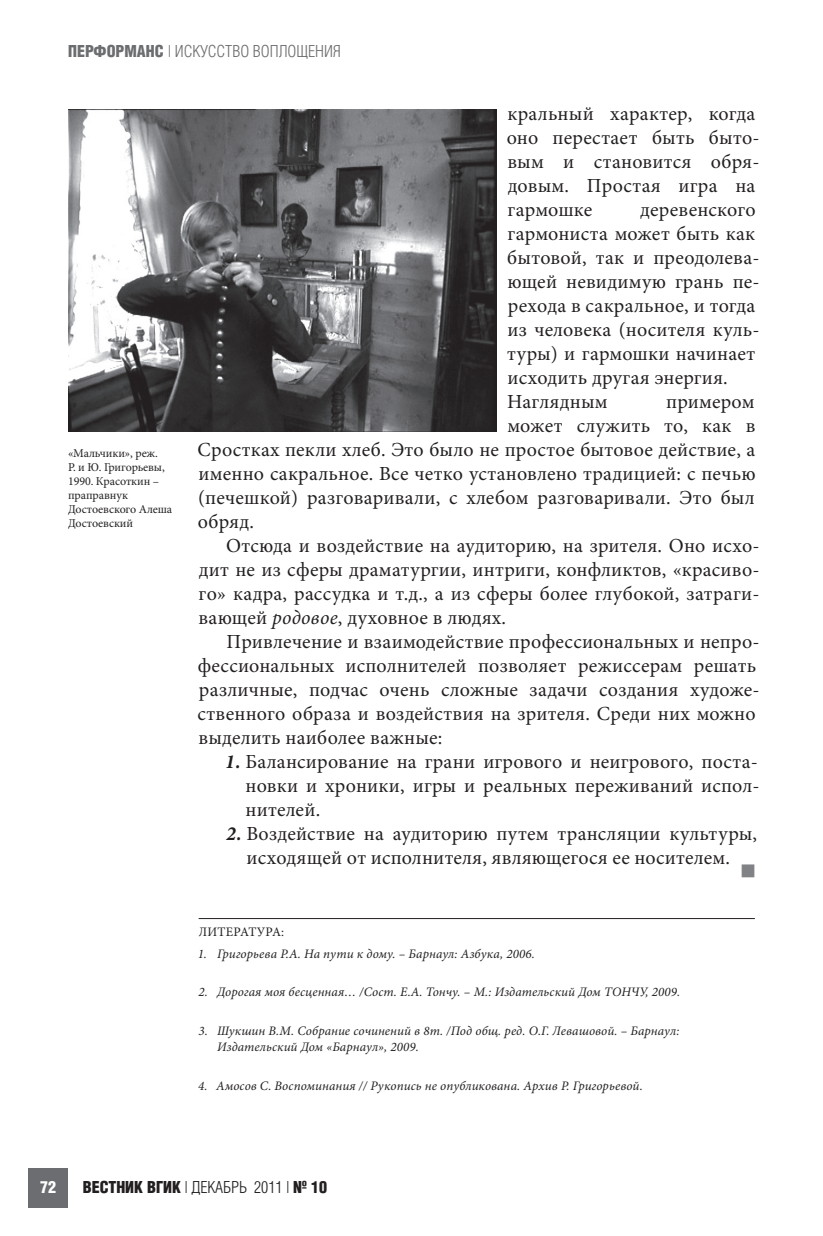
<style>
.page{position:relative;width:823px;height:1236px;background:#fff}
.page>*{position:absolute;margin:0;border:0;box-sizing:border-box;transform-origin:0 0}
.t1{font:20px/24px "Minion Pro";letter-spacing:.01em;color:#231f20}
.t2{font:16px "AG Letterica Cond L";color:#6c6d70}
.t3{font:700 16px "AG Letterica Cond L";color:#231f20}
.t4{font:700 16px "AG Letterica Cond L";color:#fff}
.LITERATURA-list{font:italic 13px/16px "Minion Pro";letter-spacing:.01em;color:#231f20}
.LITERATURA-title{font:13px "Minion Pro";letter-spacing:.02em;color:#231f20}
.snoska{font:12px/14px "Minion Pro";letter-spacing:-.01em;color:#231f20}
.s1{font-weight:700}
.s2{font-style:italic}
.s3{font-weight:700;font-style:italic}
.s4{font-size:44px;color:#808285}
.s5{font-weight:400}
</style>
<div class="page">
<div style="left:28px;top:1168px;width:40px;height:40px;background:#6c6d70"></div>
<hr style="left:198px;top:918px;width:556px;height:1px;background:#231f20">
<img style="left:68px;top:109px;width:428px;height:323px">
<p class="t2" style="left:68px;top:42px;width:274px"><span class="s1">ПЕРФОРМАНС</span> | ИСКУССТВО ВОПЛОЩЕНИЯ</p>
<p class="snoska" style="left:68px;top:446px;width:105px">«Мальчики», реж.<br>Р. и Ю. Григорьевы,<br>1990. Красоткин – праправнук<br>Достоевского Алеша<br>Достоевский</p>
<p class="t1" style="left:506px;top:102px;width:254px">кральный характер, когда оно перестает быть быто&shy;вым и становится обря&shy;довым. Простая игра на гармошке</p>
<p class="t1" style="left:506px;top:198px;width:254px;text-indent:133px">деревенского гармониста может быть как бытовой, так и преодолева&shy;ющей невидимую грань пе&shy;рехода в сакральное, и тогда из человека (носителя куль&shy;туры) и гармошки начинает исходить другая энергия.</p>
<p class="t1" style="left:507px;top:390px;width:102px">Наглядным</p>
<p class="t1" style="left:665px;top:390px;width:90px">примером</p>
<p class="t1" style="left:507px;top:414px;width:249px">может служить то, как в</p>
<p class="t1" style="left:197px;top:438px;width:559px">Сростках пекли хлеб. Это было не простое бытовое действие, а</p>
<p class="t1" style="left:198px;top:462px;width:558px">именно сакральное. Все четко установлено традицией: с печью</p>
<p class="t1" style="left:198px;top:486px;width:558px">(печешкой) разговаривали, с хлебом разговаривали. Это был</p>
<p class="t1" style="left:198px;top:510px;width:58px">обряд.</p>
<p class="t1" style="left:198px;top:534px;width:562px;text-align:justify;text-indent:28px">Отсюда и воздействие на аудиторию, на зрителя. Оно исхо&shy;дит не из сферы драматургии, интриги, конфликтов, «красиво&shy;го» кадра, рассудка и т.д., а из сферы более глубокой, затраги&shy;вающей <span class="s2">родовое</span>, духовное в людях.</p>
<p class="t1" style="left:197px;top:630px;width:563px;text-indent:29px">Привлечение и взаимодействие профессиональных и непро&shy;фессиональных исполнителей позволяет режиссерам решать различные, подчас очень сложные задачи создания художе&shy;ственного образа и воздействия на зрителя. Среди них можно выделить наиболее важные:</p>
<p class="t1" style="left:245px;top:750px;width:515px;text-align:justify;text-indent:-20px"><span class="s3">1.</span> Балансирование на грани игрового и неигрового, поста&shy;новки и хроники, игры и реальных переживаний испол&shy;нителей.</p>
<p class="t1" style="left:226px;top:822px;width:532px;text-align:right"><span class="s3">2.</span> Воздействие на аудиторию путем трансляции культуры, исходящей от исполнителя, являющегося ее носителем. <span class="s4">■</span></p>
<p class="LITERATURA-title" style="left:199px;top:923px;width:87px">ЛИТЕРАТУРА:</p>
<p class="LITERATURA-list" style="left:198px;top:945px;width:338px">1. Григорьева Р.А. На пути к дому. – Барнаул: Азбука, 2006.</p>
<p class="LITERATURA-list" style="left:198px;top:984px;width:483px">2. Дорогая моя бесценная… /Сост. Е.А. Тончу. – М.: Издательский Дом ТОНЧУ, 2009.</p>
<p class="LITERATURA-list" style="left:217px;top:1023px;width:463px;text-indent:-18px">3. Шукшин В.М. Собрание сочинений в 8т. /Под общ. ред. О.Г. Левашовой. – Барнаул:<br>Издательский Дом «Барнаул», 2009.</p>
<p class="LITERATURA-list" style="left:198px;top:1078px;width:446px">4. Амосов С. Воспоминания // Рукопись не опубликована. Архив Р. Григорьевой.</p>
<p class="t4" style="left:40px;top:1178px;width:17px">72</p>
<p class="t3" style="left:83px;top:1178px;width:246px">ВЕСТНИК ВГИК <span class="s5">| ДЕКАБРЬ 2011 |</span> № 10</p>
</div>
